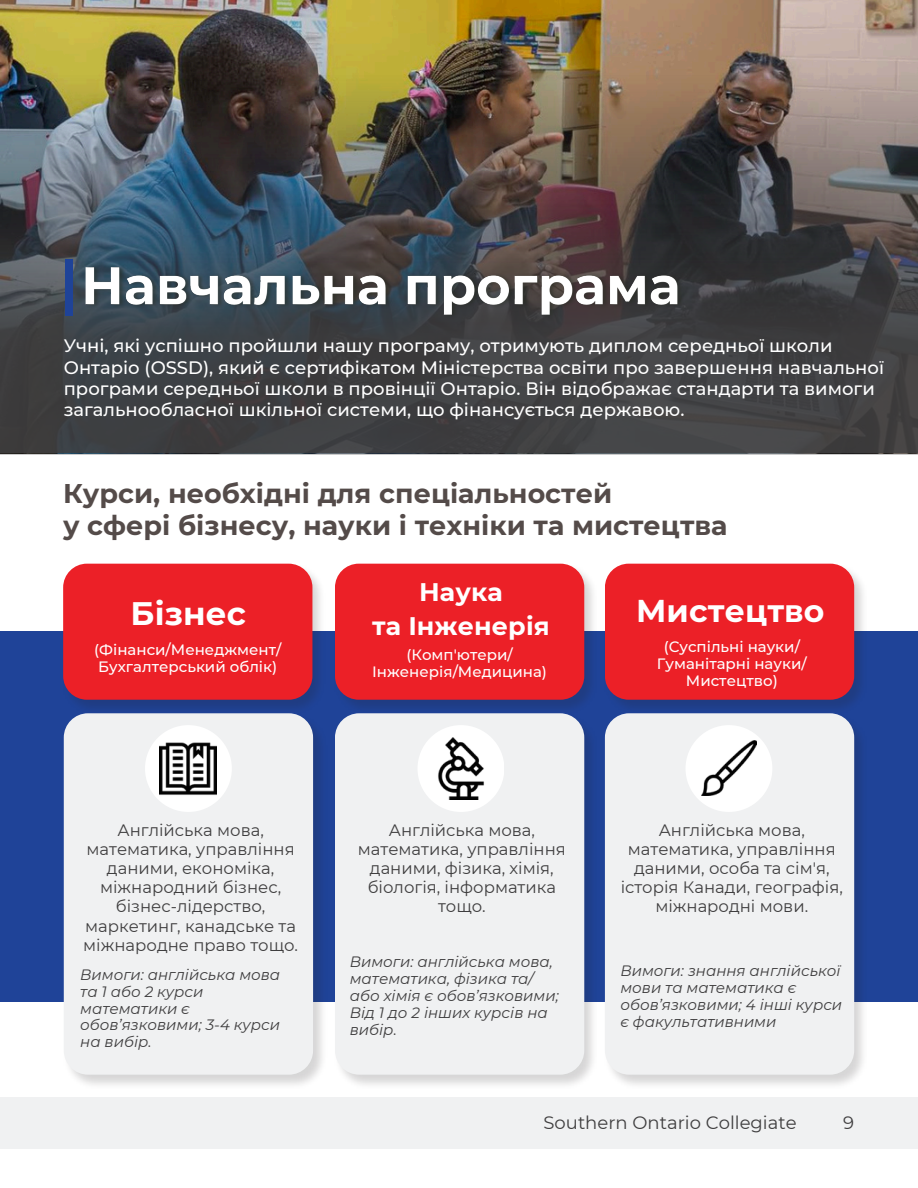
<style>
.page{position:relative;width:918px;height:1188px;background:#fff}
.page>*{position:absolute;margin:0;border:0;box-sizing:border-box;transform-origin:0 0}
.t1{font:700 32.55px "Montserrat";letter-spacing:.005em;color:#fff}
.t2{font:700 31.5px "Montserrat";letter-spacing:.005em;color:#fff}
.t3{font:700 27px/31.5px "Montserrat";color:#544b49}
.t4{font:700 25.35px/34.7px "Montserrat";letter-spacing:.005em;color:#fff;text-align:center}
.t5{font:500 18px/21.3px "Montserrat";color:#fff}
.t6{font:18px "Montserrat";color:#3f3e3f}
.t7{font:16.5px/19.2px "Montserrat";color:#3f3e3f;text-align:center}
.t8{font:italic 15px/16.8px "Montserrat";color:#3f3e3f}
.t9{font:500 15px/16.8px "Montserrat";color:#fff;text-align:center}
</style>
<div class="page">
<div style="left:0;top:632px;width:917px;height:370px;background:#1f4398"></div>
<div style="left:0;top:1098px;width:918px;height:51px;background:#f0f1f2"></div>
<img style="left:63px;top:714px;width:260px;height:371px">
<div style="left:64px;top:713px;width:249px;height:362px;background:#f0f1f2;border-radius:24px"></div>
<div style="left:145px;top:725px;width:87px;height:87px;background:#fff;border-radius:50%"></div>
<img style="left:0;top:0;width:918px;height:75px">
<img style="left:0;top:75px;width:918px;height:379px">
<img style="left:63px;top:566px;width:262px;height:148px">
<div style="left:63px;top:564px;width:249px;height:136px;background:#ec2027;border-radius:24px"></div>
<img style="left:334px;top:566px;width:263px;height:519px">
<div style="left:335px;top:564px;width:249px;height:136px;background:#ec2027;border-radius:24px"></div>
<img style="left:604px;top:566px;width:263px;height:519px">
<div style="left:605px;top:564px;width:249px;height:136px;background:#ec2027;border-radius:24px"></div>
<div style="left:335px;top:713px;width:249px;height:362px;background:#f0f1f2;border-radius:24px"></div>
<div style="left:605px;top:713px;width:249px;height:362px;background:#f0f1f2;border-radius:24px"></div>
<div style="left:686px;top:725px;width:86px;height:87px;background:#fff;border-radius:50%"></div>
<div style="left:418px;top:725px;width:86px;height:87px;background:#fff;border-radius:50%"></div>
<img style="left:701px;top:741px;width:55px;height:55px">
<img style="left:160px;top:742px;width:57px;height:53px">
<img style="left:438px;top:738px;width:46px;height:62px">
<div style="left:65px;top:259px;width:7px;height:57px;background:#1f4398"></div>
<img style="left:82px;top:254px;width:605px;height:69px">
<h3 class="t5" style="left:64px;top:335px;width:822px">Учні, які успішно пройшли нашу програму, отримують диплом середньої школи Онтаріо (OSSD), який є сертифікатом Міністерства освіти про завершення навчальної програми середньої школи в провінції Онтаріо. Він відображає стандарти та вимоги загальнообласної шкільної системи, що фінансується державою.</h3>
<p class="t3" style="left:63px;top:478px;width:666px">Курси, необхідні для спеціальностей<br>у сфері бізнесу, науки і техніки та мистецтва</p>
<p class="t1" style="left:131px;top:593px;width:117px">Бізнес</p>
<h5 class="t4" style="left:372px;top:574px;width:179px">Наука<br>та Інженерія</h5>
<p class="t9" style="left:94px;top:641px;width:189px;text-align:left">(Фінанси/Менеджмент/<br>Бухгалтерський облік)</p>
<h5 class="t9" style="left:372px;top:646px;width:176px">(Комп'ютери/<br>Інженерія/Медицина)</h5>
<h5 class="t2" style="left:636px;top:592px;width:190px">Мистецтво</h5>
<p class="t9" style="left:657px;top:638px;width:151px">(Суспільні науки/<br>Гуманітарні науки/<br>Мистецтво)</p>
<p class="t7" style="left:83px;top:820px;width:216px">Англійська мова, математика, управління даними, економіка, міжнародний бізнес, бізнес-лідерство, маркетинг, канадське та міжнародне право тощо.</p>
<p class="t7" style="left:358px;top:820px;width:209px">Англійська мова, математика, управління даними, фізика, хімія, біологія, інформатика тощо.</p>
<p class="t7" style="left:621px;top:820px;width:224px">Англійська мова, математика, управління даними, особа та сім'я, історія Канади, географія, міжнародні мови.</p>
<h5 class="t8" style="left:80px;top:966px;width:202px">Вимоги: англійська мова</h5>
<p class="t8" style="left:80px;top:983px;width:201px">та 1 або 2 курси математики є обов’язковими; 3-4 курси на вибір.</p>
<p class="t8" style="left:350px;top:954px;width:211px">Вимоги: англійська мова, математика, фізика та/ або хімія є обов’язковими;<br>Від 1 до 2 інших курсів на вибір.</p>
<p class="t8" style="left:620px;top:962px;width:223px">Вимоги: знання англійської мови та математика є обов’язковими; 4 інші курси є факультативними</p>
<p class="t6" style="left:544px;top:1112px;width:255px">Southern Ontario Collegiate</p>
<p class="t6" style="left:843px;top:1112px;width:12px">9</p>
</div>
